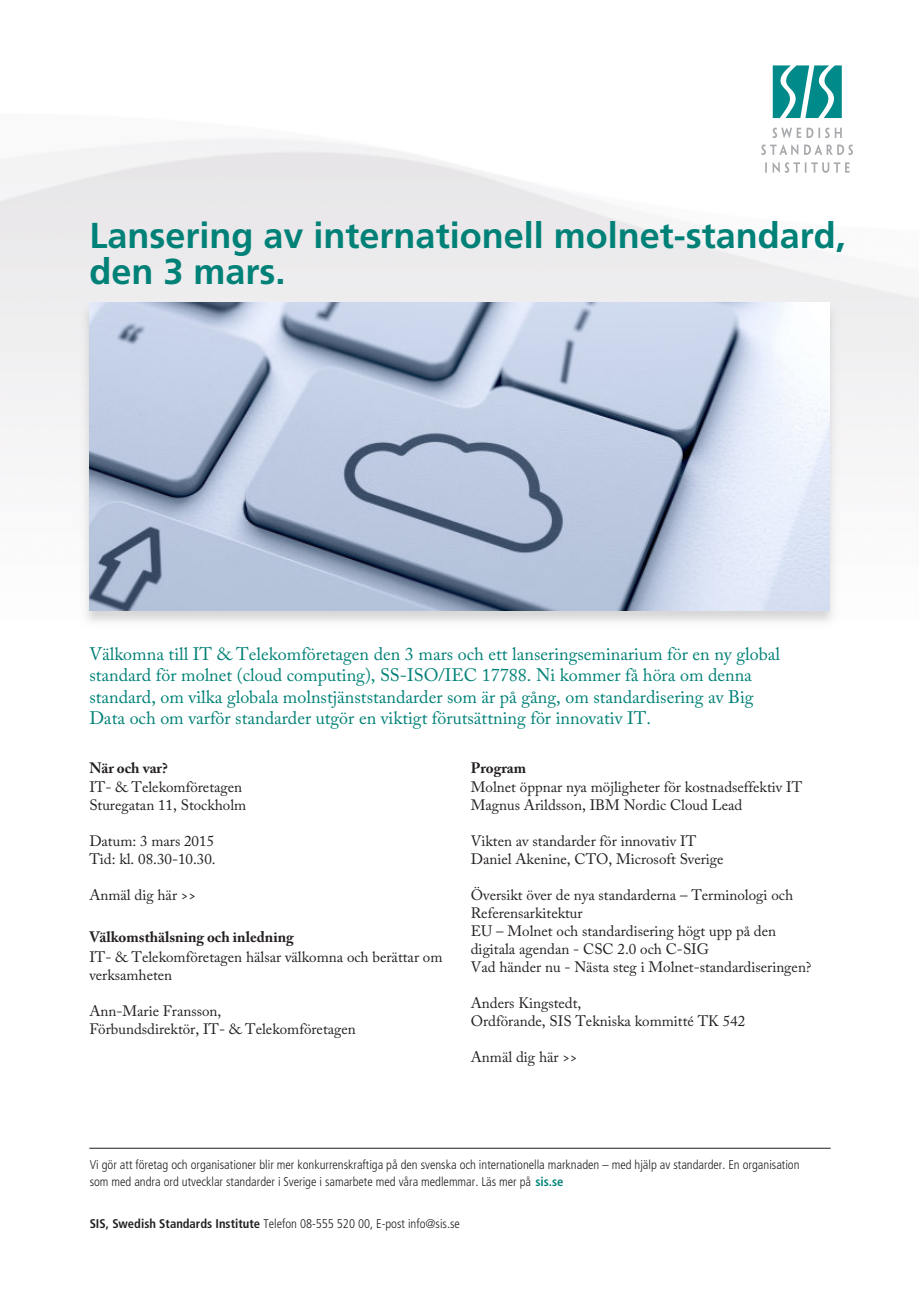
<style>
.page{position:relative;width:919px;height:1289px;background:#fff}
.page>*{position:absolute;margin:0;border:0;box-sizing:border-box;transform-origin:0 0}
.t1{font:700 36px/36px "+BGBLXC Frutiger LT Std";color:#008177}
.t2{font:18px/21.6px "+QRHPIFA Caslon Pro";color:#008177}
.t3{font:15px/18px "+QRHPIFA Caslon Pro";color:#231f20}
.t4{font:700 15px "+XGQTXSA Caslon Pro";color:#231f20}
.t5{font:300 condensed 12.6px/16.5px "+VYIQZM Frutiger";color:#231f20}
.s1{font-family:"+VSIOYC Frutiger LT Std";font-weight:700;color:#008177}
.s2{font-family:"+VSIOYC Frutiger LT Std";font-weight:700}
</style>
<div class="page">
<img style="left:0;top:65px;width:918px;height:1084px">
<svg style="left:772px;top:65px;width:69px;height:53px"></svg>
<svg style="left:772px;top:128px;width:69px;height:10px"></svg>
<svg style="left:761px;top:144px;width:91px;height:11px"></svg>
<svg style="left:765px;top:162px;width:84px;height:11px"></svg>
<hr style="left:89px;top:1147px;width:741px;height:1px;background:#231f20">
<img style="left:80px;top:301px;width:759px;height:327px">
<img style="left:89px;top:302px;width:740px;height:308px">
<h1 class="t1" style="left:89px;top:220px;width:758px">Lansering av internationell molnet-standard, den 3 mars.</h1>
<p class="t2" style="left:89px;top:643px;width:692px">Välkomna till IT &amp; Telekomföretagen den 3 mars och ett lanseringseminarium för en ny global standard för molnet (cloud computing), SS-ISO/IEC 17788. Ni kommer få höra om denna standard, om vilka globala molnstjänststandarder som är på gång, om standardisering av Big Data och om varför standarder utgör en viktigt förutsättning för innovativ IT.</p>
<p class="t4" style="left:89px;top:761px;width:80px">När och var?</p>
<p class="t3" style="left:89px;top:778px;width:158px">IT- &amp; Telekomföretagen<br>Sturegatan 11, Stockholm</p>
<p class="t3" style="left:89px;top:832px;width:128px">Datum: 3 mars 2015<br>Tid: kl. 08.30-10.30.</p>
<p class="t3" style="left:89px;top:886px;width:108px">Anmäl dig här &gt;&gt;</p>
<p class="t4" style="left:89px;top:931px;width:206px">Välkomsthälsning och inledning</p>
<p class="t3" style="left:89px;top:948px;width:354px">IT- &amp; Telekomföretagen hälsar välkomna och berättar om verksamheten</p>
<p class="t3" style="left:89px;top:1002px;width:268px">Ann-Marie Fransson,<br>Förbundsdirektör, IT- &amp; Telekomföretagen</p>
<p class="t4" style="left:471px;top:761px;width:57px">Program</p>
<p class="t3" style="left:471px;top:778px;width:333px">Molnet öppnar nya möjligheter för kostnadseffektiv IT<br>Magnus Arildsson, IBM Nordic Cloud Lead</p>
<p class="t3" style="left:471px;top:832px;width:254px">Vikten av standarder för innovativ IT<br>Daniel Akenine, CTO, Microsoft Sverige</p>
<p class="t3" style="left:471px;top:886px;width:342px">Översikt över de nya standarderna – Terminologi och Referensarkitektur<br>EU – Molnet och standardisering högt upp på den digitala agendan - CSC 2.0 och C-SIG<br>Vad händer nu - Nästa steg i Molnet-standardiseringen?</p>
<p class="t3" style="left:471px;top:994px;width:276px">Anders Kingstedt,<br>Ordförande, SIS Tekniska kommitté TK 542</p>
<p class="t3" style="left:471px;top:1048px;width:108px">Anmäl dig här &gt;&gt;</p>
<p class="t5" style="left:90px;top:1157px;width:711px">Vi gör att företag och organisationer blir mer konkurrenskraftiga på den svenska och internationella marknaden – med hjälp av standarder. En organisation som med andra ord utvecklar standarder i Sverige i samarbete med våra medlemmar. Läs mer på <span class="s1">sis.se</span></p>
<p class="t5" style="left:90px;top:1215px;width:371px"><span class="s2">SIS, Swedish Standards Institute</span> Telefon 08-555 520 00, E-post info@sis.se</p>
</div>
